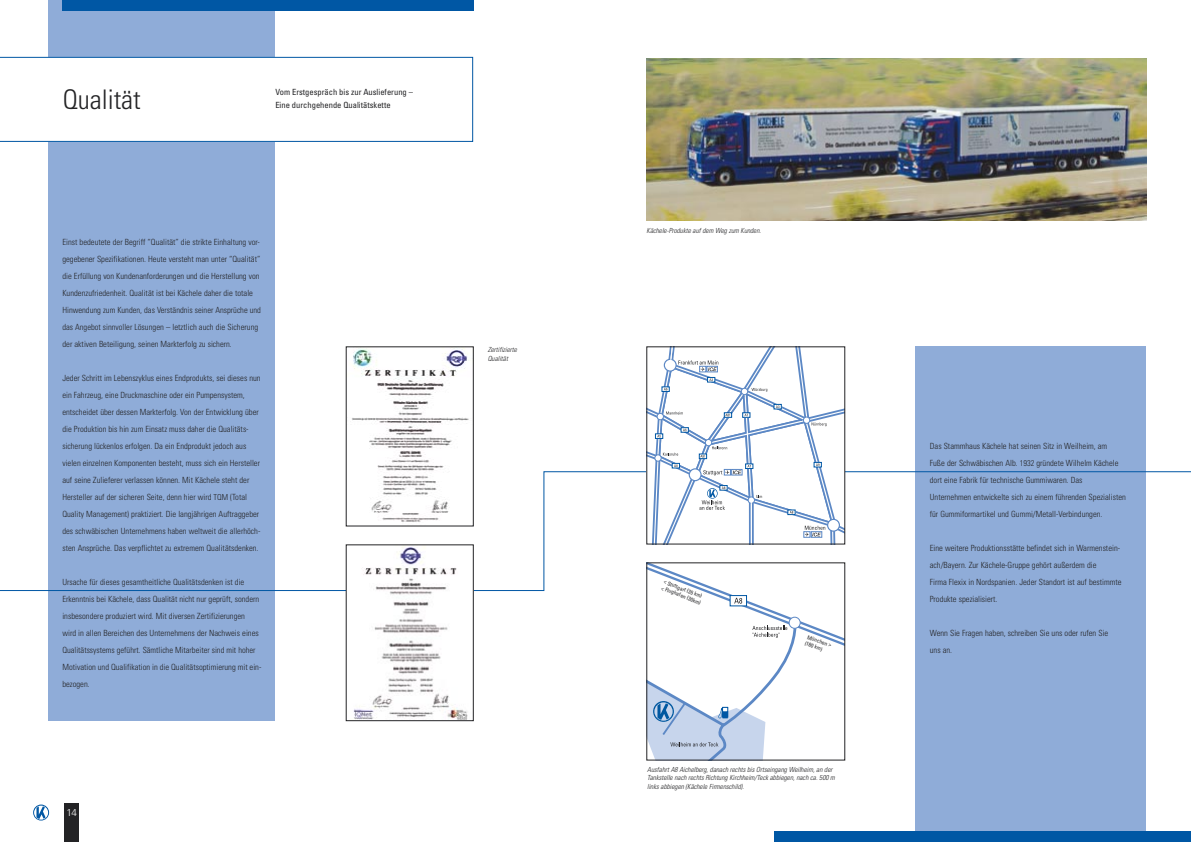
<style>
.page{position:relative;width:1191px;height:842px;background:#fff}
.page>*{position:absolute;margin:0;border:0;box-sizing:border-box;transform-origin:0 0}
.Head{font:300 condensed 27px "Univers";color:#232325}
.t1{font:300 10px "Univers";color:#fff}
.Copy{font:300 condensed 8.5px/17px "Univers";color:#232325}
.Sub_2{font:condensed 8.5px/13px "Univers";color:#232325}
.Legende{font:italic 300 condensed 7px/8.4px "Univers";color:#232325}
.t2{font:condensed 5.6px/6.8px "Univers";color:#232325}
.s1{font-size:8.2px}
</style>
<div class="page">
<div style="left:49px;top:0;width:226px;height:721px;background:#8facd8"></div>
<div style="left:915px;top:347px;width:231px;height:495px;background:#8facd8"></div>
<div style="left:65px;top:803px;width:14px;height:39px;background:#232325"></div>
<div style="left:774px;top:831px;width:417px;height:11px;background:#0057a4"></div>
<svg style="left:0;top:471px;width:1191px;height:120px"></svg>
<svg style="left:0;top:57px;width:473px;height:85px"></svg>
<img style="left:348px;top:547px;width:123px;height:172px">
<img style="left:348px;top:349px;width:123px;height:175px">
<svg style="left:648px;top:565px;width:195px;height:193px"></svg>
<svg style="left:648px;top:349px;width:195px;height:193px"></svg>
<svg style="left:33px;top:804px;width:16px;height:16px"></svg>
<div style="left:62px;top:0;width:411px;height:11px;background:#0057a4"></div>
<img style="left:646px;top:59px;width:500px;height:162px">
<p class="Head" style="left:63px;top:84px;width:79px">Qualität</p>
<p class="Sub_2" style="left:275px;top:85px;width:139px">Vom Erstgespräch bis zur Auslieferung –<br>Eine durchgehende Qualitätskette</p>
<p class="Copy" style="left:62px;top:233px;width:200px">Einst bedeutete der Begriff “Qualität” die strikte Einhaltung vor&shy;gegebener Spezifikationen. Heute versteht man unter “Qualität” die Erfüllung von Kundenanforderungen und die Herstellung von Kundenzufriedenheit. Qualität ist bei Kächele daher die totale Hinwendung zum Kunden, das Verständnis seiner Ansprüche und das Angebot sinnvoller Lösungen – letztlich auch die Sicherung der aktiven Beteiligung, seinen Markterfolg zu sichern.</p>
<p class="Copy" style="left:62px;top:369px;width:200px">Jeder Schritt im Lebenszyklus eines Endprodukts, sei dieses nun ein Fahrzeug, eine Druckmaschine oder ein Pumpensystem, entscheidet über dessen Markterfolg. Von der Entwicklung über die Produktion bis hin zum Einsatz muss daher die Qualitäts&shy;sicherung lückenlos erfolgen. Da ein Endprodukt jedoch aus vielen einzelnen Komponenten besteht, muss sich ein Hersteller auf seine Zulieferer verlassen können. Mit Kächele steht der Hersteller auf der sicheren Seite, denn hier wird <span class="s1">TQM</span> (Total Quality Management) praktiziert. Die langjährigen Auftraggeber des schwäbischen Unternehmens haben weltweit die allerhöch&shy;sten Ansprüche. Das verpflichtet zu extremem Qualitätsdenken.</p>
<p class="Copy" style="left:62px;top:573px;width:201px">Ursache für dieses gesamtheitliche Qualitätsdenken ist die Erkenntnis bei Kächele, dass Qualität nicht nur geprüft, sondern insbesondere produziert wird. Mit diversen Zertifizierungen<br>wird in allen Bereichen des Unternehmens der Nachweis eines Qualitätssystems geführt. Sämtliche Mitarbeiter sind mit hoher Motivation und Qualifikation in die Qualitätsoptimierung mit ein&shy;bezogen.</p>
<p class="t1" style="left:67px;top:806px;width:12px">14</p>
<p class="Legende" style="left:488px;top:346px;width:31px">Zertifizierte</p>
<p class="Legende" style="left:488px;top:354px;width:22px">Qualität</p>
<p class="Legende" style="left:646px;top:227px;width:116px">Kächele-Produkte auf dem Weg zum Kunden.</p>
<p class="t2" style="left:665px;top:578px;width:43px;rotate:21deg">&lt; Stuttgart (35 km) &lt; Flughafen (30km)</p>
<p class="t2" style="left:808px;top:633px;width:27px;rotate:20deg">München &gt; (180 km)</p>
<p class="Legende" style="left:647px;top:765px;width:189px">Ausfahrt A8 Aichelberg, danach rechts bis Ortseingang Weilheim, an der<br>Tankstelle nach rechts Richtung Kirchheim/Teck abbiegen, nach ca. 500 m links abbiegen (Kächele Firmenschild).</p>
<p class="Copy" style="left:929px;top:437px;width:198px">Das Stammhaus Kächele hat seinen Sitz in Weilheim, am<br>Fuße der Schwäbischen Alb. <span class="s1">1932</span> gründete Wilhelm Kächele dort eine Fabrik für technische Gummiwaren. Das Unternehmen entwickelte sich zu einem führenden Spezialisten für Gummiformartikel und Gummi/Metall-Verbindungen.</p>
<p class="Copy" style="left:929px;top:539px;width:193px">Eine weitere Produktionsstätte befindet sich in Warmenstein&shy;ach/Bayern. Zur Kächele-Gruppe gehört außerdem die<br>Firma Flexix in Nordspanien. Jeder Standort ist auf bestimmte Produkte spezialisiert.</p>
<p class="Copy" style="left:929px;top:624px;width:180px">Wenn Sie Fragen haben, schreiben Sie uns oder rufen Sie uns an.</p>
</div>
